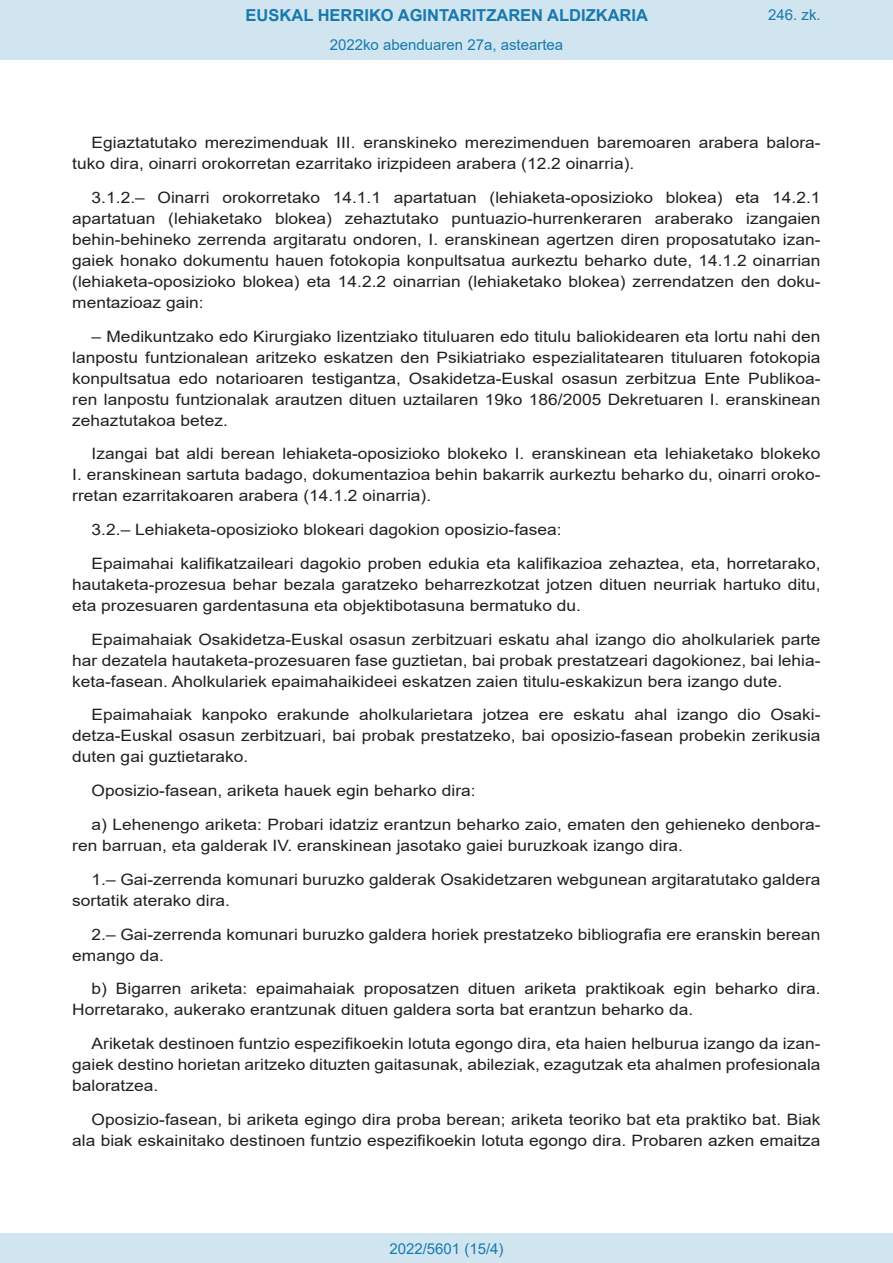
<style>
.page{position:relative;width:893px;height:1263px;background:#fff}
.page>*{position:absolute;margin:0;border:0;box-sizing:border-box;transform-origin:0 0}
.t1{font:700 16.5px "Arial";color:#1879ad}
.BOPVDetalle{font:15.6px/21px "Arial";color:#231f20;text-align:justify;scale:1.11 1}
.Paginacion_Centro{font:15px "Arial";color:#1879ad}
</style>
<div class="page">
<div style="left:0;top:0;width:893px;height:60px;background:#d0e5f0"></div>
<div style="left:0;top:1233px;width:893px;height:30px;background:#d0e5f0"></div>
<p class="t1" style="left:246px;top:3px;width:404px">EUSKAL HERRIKO AGINTARITZAREN ALDIZKARIA</p>
<p class="Paginacion_Centro" style="left:330px;top:35px;width:235px">2022ko abenduaren 27a, asteartea</p>
<p class="Paginacion_Centro" style="left:768px;top:5px;width:54px">246. zk.</p>
<p class="BOPVDetalle" style="left:72px;top:132px;width:676px;text-indent:19px">Egiaztatutako merezimenduak III. eranskineko merezimenduen baremoaren arabera balora&shy;tuko dira, oinarri orokorretan ezarritako irizpideen arabera (12.2 oinarria).</p>
<p class="BOPVDetalle" style="left:72px;top:187px;width:676px;text-indent:19px">3.1.2.– Oinarri orokorretako 14.1.1 apartatuan (lehiaketa-oposizioko blokea) eta 14.2.1 apartatuan (lehiaketako blokea) zehaztutako puntuazio-hurrenkeraren araberako izangaien behin-behineko zerrenda argitaratu ondoren, I. eranskinean agertzen diren proposatutako izan&shy;gaiek honako dokumentu hauen fotokopia konpultsatua aurkeztu beharko dute, 14.1.2 oinarrian (lehiaketa-oposizioko blokea) eta 14.2.2 oinarrian (lehiaketako blokea) zerrendatzen den doku&shy;mentazioaz gain:</p>
<p class="BOPVDetalle" style="left:72px;top:326px;width:676px;text-indent:19px">– Medikuntzako edo Kirurgiako lizentziako tituluaren edo titulu baliokidearen eta lortu nahi den lanpostu funtzionalean aritzeko eskatzen den Psikiatriako espezialitatearen tituluaren fotokopia konpultsatua edo notarioaren testigantza, Osakidetza-Euskal osasun zerbitzua Ente Publikoa&shy;ren lanpostu funtzionalak arautzen dituen uztailaren 19ko 186/2005 Dekretuaren I. eranskinean zehaztutakoa betez.</p>
<p class="BOPVDetalle" style="left:72px;top:443px;width:676px;text-indent:19px">Izangai bat aldi berean lehiaketa-oposizioko blokeko I. eranskinean eta lehiaketako blokeko I. eranskinean sartuta badago, dokumentazioa behin bakarrik aurkeztu beharko du, oinarri oroko&shy;rretan ezarritakoaren arabera (14.1.2 oinarria).</p>
<p class="BOPVDetalle" style="left:92px;top:519px;width:425px">3.2.– Lehiaketa-oposizioko blokeari dagokion oposizio-fasea:</p>
<p class="BOPVDetalle" style="left:72px;top:553px;width:676px;text-indent:19px">Epaimahai kalifikatzaileari dagokio proben edukia eta kalifikazioa zehaztea, eta, horretarako, hautaketa-prozesua behar bezala garatzeko beharrezkotzat jotzen dituen neurriak hartuko ditu, eta prozesuaren gardentasuna eta objektibotasuna bermatuko du.</p>
<p class="BOPVDetalle" style="left:72px;top:629px;width:676px;text-indent:19px">Epaimahaiak Osakidetza-Euskal osasun zerbitzuari eskatu ahal izango dio aholkulariek parte har dezatela hautaketa-prozesuaren fase guztietan, bai probak prestatzeari dagokionez, bai lehia&shy;keta-fasean. Aholkulariek epaimahaikideei eskatzen zaien titulu-eskakizun bera izango dute.</p>
<p class="BOPVDetalle" style="left:72px;top:704px;width:676px;text-indent:19px">Epaimahaiak kanpoko erakunde aholkularietara jotzea ere eskatu ahal izango dio Osaki&shy;detza-Euskal osasun zerbitzuari, bai probak prestatzeko, bai oposizio-fasean probekin zerikusia duten gai guztietarako.</p>
<p class="BOPVDetalle" style="left:92px;top:780px;width:347px">Oposizio-fasean, ariketa hauek egin beharko dira:</p>
<p class="BOPVDetalle" style="left:72px;top:814px;width:676px;text-indent:19px">a) Lehenengo ariketa: Probari idatziz erantzun beharko zaio, ematen den gehieneko denbora&shy;ren barruan, eta galderak IV. eranskinean jasotako gaiei buruzkoak izango dira.</p>
<p class="BOPVDetalle" style="left:72px;top:869px;width:676px;text-indent:19px">1.– Gai-zerrenda komunari buruzko galderak Osakidetzaren webgunean argitaratutako galdera sortatik aterako dira.</p>
<p class="BOPVDetalle" style="left:72px;top:923px;width:676px;text-indent:19px">2.– Gai-zerrenda komunari buruzko galdera horiek prestatzeko bibliografia ere eranskin berean emango da.</p>
<p class="BOPVDetalle" style="left:72px;top:978px;width:676px;text-indent:19px">b) Bigarren ariketa: epaimahaiak proposatzen dituen ariketa praktikoak egin beharko dira.<br>Horretarako, aukerako erantzunak dituen galdera sorta bat erantzun beharko da.</p>
<p class="BOPVDetalle" style="left:72px;top:1033px;width:676px;text-indent:19px">Ariketak destinoen funtzio espezifikoekin lotuta egongo dira, eta haien helburua izango da izan&shy;gaiek destino horietan aritzeko dituzten gaitasunak, abileziak, ezagutzak eta ahalmen profesionala baloratzea.</p>
<p class="BOPVDetalle" style="left:72px;top:1109px;width:676px;text-align:right">Oposizio-fasean, bi ariketa egingo dira proba berean; ariketa teoriko bat eta praktiko bat. Biak ala biak eskainitako destinoen funtzio espezifikoekin lotuta egongo dira. Probaren azken emaitza</p>
<p class="Paginacion_Centro" style="left:389px;top:1238px;width:116px">2022/5601 (15/4)</p>
</div>
